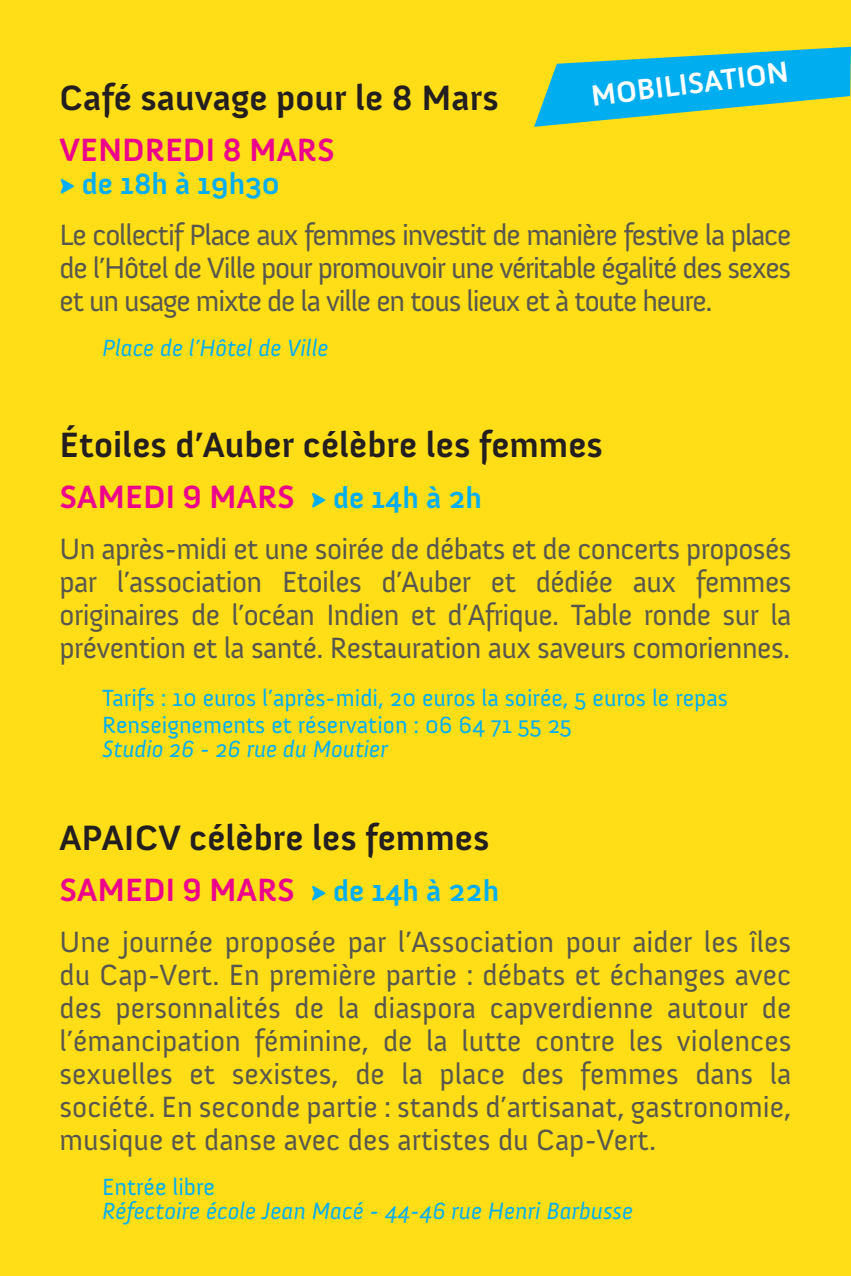
<style>
.page{position:relative;width:851px;height:1276px;background:#fff}
.page>*{position:absolute;margin:0;border:0;box-sizing:border-box;transform-origin:0 0}
.t1{font:700 36px "Anivers";color:#231f20}
.t2{font:700 33px "Anivers";color:#ed028c}
.t3{font:30px/33px "Anivers";letter-spacing:-.02em;color:#58574e;text-align:justify}
.t4{font:30px/51px "Anivers";color:#58574e}
.t5{font:700 30px "Anivers";color:#fff}
.t6{font:700 30px "Anivers";color:#00aeef}
.t7{font:24px/27px "Anivers";color:#00aeef}
.t8{font:italic 24px "Anivers";color:#00aeef}
.s1{font-weight:700;font-size:33px;color:#ed028c}
.s2{font-weight:700;color:#00aeef}
</style>
<div class="page">
<div style="left:0;top:0;width:850px;height:1276px;background:#ffdd17"></div>
<svg style="left:534px;top:47px;width:316px;height:80px"></svg>
<p class="t5" style="left:589px;top:79px;width:200px;rotate:-7deg">Mo bil isat io n</p>
<p class="t1" style="left:60px;top:78px;width:440px">Café sauvage pour le 8 Mars</p>
<p class="t2" style="left:60px;top:132px;width:212px">Vendredi 8 mar</p>
<p class="t2" style="left:317px;top:132px;width:19px">s</p>
<p class="t6" style="left:60px;top:168px;width:222px">√ de 18h à 19h30</p>
<p class="t3" style="left:60px;top:219px;width:733px">Le collectif Place aux femmes investit de manière festive la place de l’Hôtel de Ville pour promouvoir une véritable égalité des sexes et un usage mixte de la ville en tous lieux et à toute heure.</p>
<p class="t8" style="left:102px;top:335px;width:228px">Place de l’Hôtel de Ville</p>
<p class="t1" style="left:60px;top:425px;width:545px">Étoiles d’Auber célèbre les femmes</p>
<p class="t2" style="left:60px;top:479px;width:22px">Same</p>
<p class="t2" style="left:143px;top:479px;width:89px">di 9 mar</p>
<p class="t3" style="left:60px;top:473px;width:733px;line-height:51px;text-indent:217px"><span class="s1">s</span> <span class="s2">√ de 14h à 2h<br></span>Un après-midi et une soirée de débats et de concerts proposés</p>
<p class="t3" style="left:60px;top:566px;width:733px">par l’association Etoiles d’Auber et dédiée aux femmes originaires de l’océan Indien et d’Afrique. Table ronde sur la prévention et la santé. Restauration aux saveurs comoriennes.</p>
<p class="t7" style="left:102px;top:685px;width:627px">Tarifs : 10 euros l’après-midi, 20 euros la soirée, 5 euros le repas<br>Renseignements et réservation : 06 64 71 55 25</p>
<p class="t8" style="left:102px;top:736px;width:287px">Studio 26 - 26 rue du Moutier</p>
<p class="t1" style="left:60px;top:818px;width:431px">APAI CV célèbre les femmes</p>
<p class="t2" style="left:60px;top:872px;width:22px">Same</p>
<p class="t2" style="left:143px;top:872px;width:89px">di 9 mar</p>
<p class="t4" style="left:60px;top:866px;width:733px;text-indent:217px"><span class="s1">s</span> <span class="s2">√ de 14h à 22h<br></span>Une journée proposée par l’Association pour aider les îles</p>
<p class="t3" style="left:60px;top:959px;width:733px">du Cap-Vert. En première partie : débats et échanges avec des personnalités de la diaspora capverdienne autour de l’émancipation féminine, de la lutte contre les violences sexuelles et sexistes, de la place des femmes dans la société. En seconde partie : stands d’artisanat, gastronomie, musique et danse avec des artistes du Cap-Vert.</p>
<p class="t7" style="left:102px;top:1174px;width:114px">Entrée libre</p>
<p class="t8" style="left:102px;top:1198px;width:532px">Réfectoire école Jean Macé - 44-46 rue Henri Barbusse</p>
</div>
